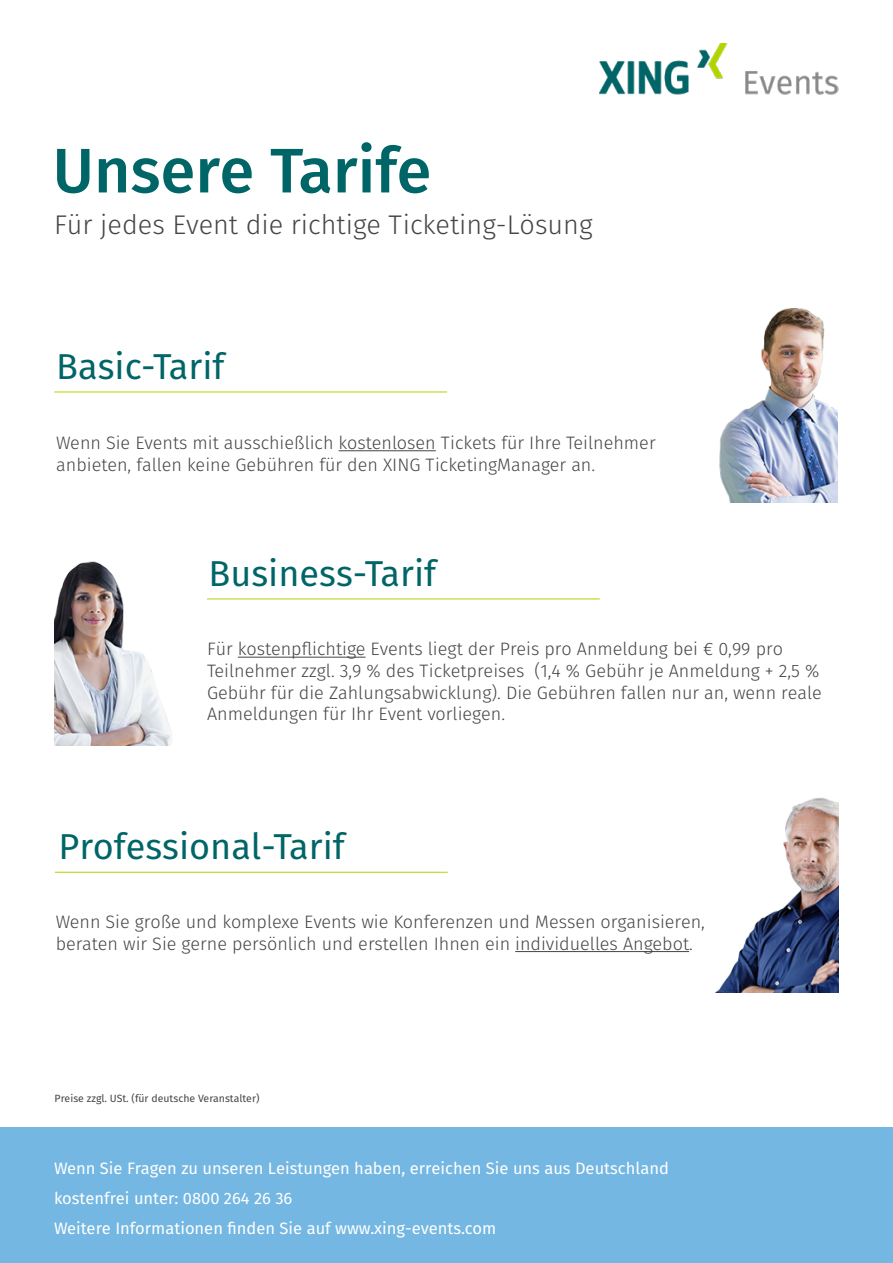
<style>
.page{position:relative;width:893px;height:1263px;background:#fff}
.page>*{position:absolute;margin:0;border:0;box-sizing:border-box;transform-origin:0 0}
.t1{font:500 63px "Fira Sans";color:#006567}
.t2{font:36px "Fira Sans";color:#006567}
.t3{font:300 27px "Fira Sans";color:#454546}
.t4{font:300 18px/21.6px "Fira Sans";color:#454545}
.t5{font:16.5px/30px "Fira Sans";color:#fff}
.t6{font:10.5px "Fira Sans";color:#454546}
</style>
<div class="page">
<img style="left:600px;top:43px;width:239px;height:52px">
<div style="left:0;top:1127px;width:893px;height:136px;background:#73b7e2"></div>
<hr style="left:238px;top:657px;width:128px;height:1px;background:#454545">
<hr style="left:207px;top:599px;width:393px;height:1px;background:#b0d400">
<hr style="left:339px;top:450px;width:97px;height:1px;background:#454545">
<hr style="left:54px;top:392px;width:393px;height:1px;background:#b0d400">
<hr style="left:515px;top:951px;width:174px;height:1px;background:#454545">
<hr style="left:55px;top:872px;width:393px;height:1px;background:#b0d400">
<img style="left:719px;top:308px;width:119px;height:194px">
<img style="left:715px;top:797px;width:124px;height:195px">
<img style="left:54px;top:561px;width:118px;height:184px">
<h1 class="t1" style="left:53px;top:120px;width:380px">Unsere Tarife</h1>
<h3 class="t3" style="left:54px;top:205px;width:540px">Für jedes Event die richtige Ticketing-Lösung</h3>
<h2 class="t2" style="left:56px;top:339px;width:170px">Basic-Tarif</h2>
<p class="t4" style="left:56px;top:432px;width:601px">Wenn Sie Events mit ausschießlich kostenlosen Tickets für Ihre Teilnehmer anbieten, fallen keine Gebühren für den XING TicketingManager an.</p>
<h2 class="t2" style="left:209px;top:546px;width:229px">Business-Tarif</h2>
<p class="t4" style="left:207px;top:638px;width:616px">Für kostenpflichtige Events liegt der Preis pro Anmeldung bei € 0,99 pro Teilnehmer zzgl. 3,9 % des Ticketpreises (1,4 % Gebühr je Anmeldung + 2,5 % Gebühr für die Zahlungsabwicklung). Die Gebühren fallen nur an, wenn reale Anmeldungen für Ihr Event vorliegen.</p>
<h2 class="t2" style="left:58px;top:819px;width:288px">Professional-Tarif</h2>
<p class="t4" style="left:56px;top:911px;width:651px">Wenn Sie große und komplexe Events wie Konferenzen und Messen organisieren, beraten wir Sie gerne persönlich und erstellen Ihnen ein individuelles Angebot.</p>
<p class="t6" style="left:55px;top:1090px;width:206px">Preise zzgl. USt. (für deutsche Veranstalter)</p>
<p class="t5" style="left:54px;top:1152px;width:616px">Wenn Sie Fragen zu unseren Leistungen haben, erreichen Sie uns aus Deutschland kostenfrei unter: 0800 264 26 36<br>Weitere Informationen finden Sie auf www.xing-events.com</p>
</div>
